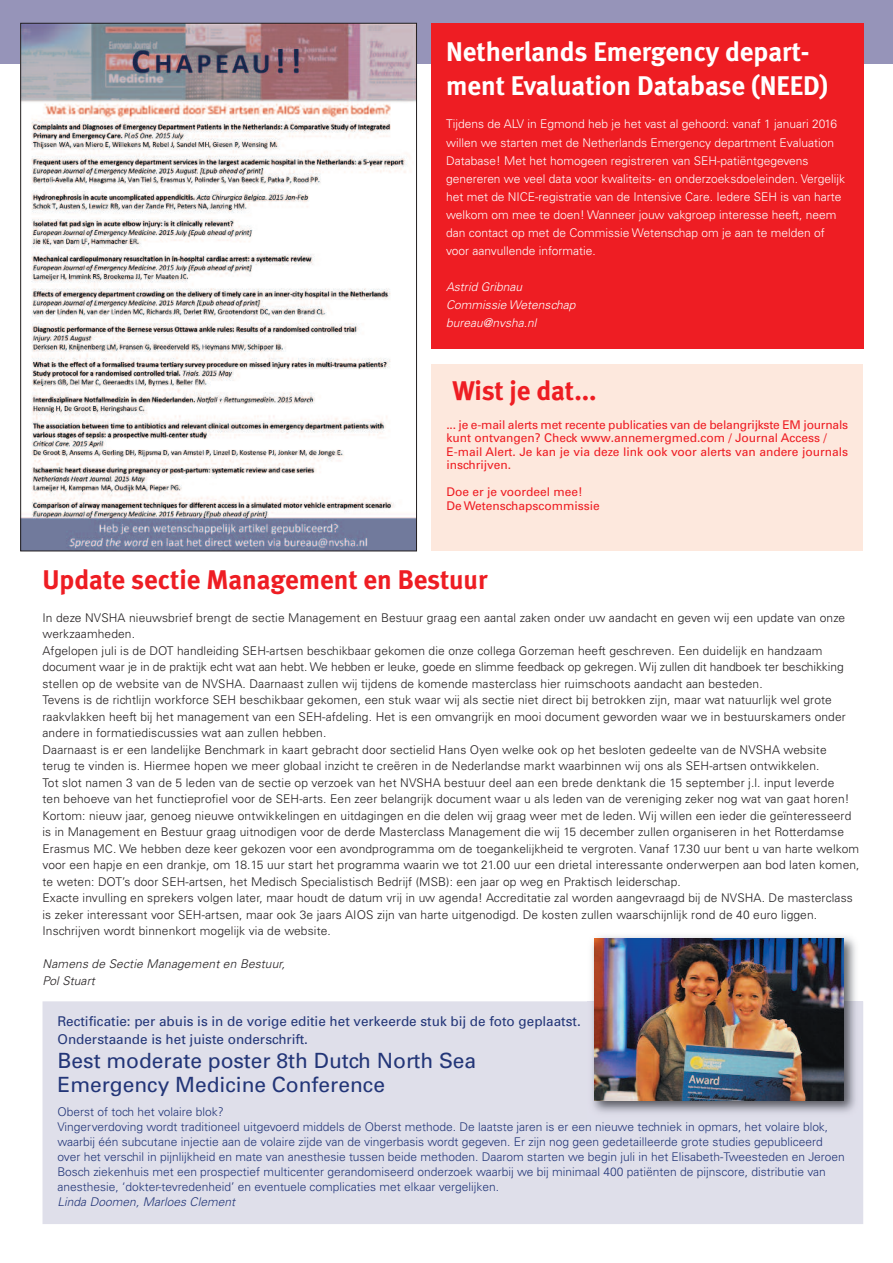
<style>
.page{position:relative;width:893px;height:1263px;background:#fff}
.page>*{position:absolute;margin:0;border:0;box-sizing:border-box;transform-origin:0 0}
.t1{font:700 27px/34.5px "Meta";color:#fff}
.t2{font:700 27px "Meta";color:#ee1d23}
.t3{font:21px/24px "Univers";color:#233678}
.t4{font:13.5px/18px "Univers";color:#233678}
.t5{font:300 12px/16.5px "Univers";letter-spacing:.01em;color:#231f20}
.t6{font:300 12px/15px "Univers";color:#233678}
.t7{font:300 12px/18px "Univers";color:#fff}
.t8{font:12px/13.5px "Univers";color:#ee1d23}
.t9{font:italic 300 12px/18px "Univers";letter-spacing:.005em;color:#fff}
.t10{font:italic 300 12px/16.5px "Univers";letter-spacing:.015em;color:#231f20}
.t11{font:italic 300 12px "Univers";letter-spacing:.005em;color:#233678}
</style>
<div class="page">
<div style="left:0;top:0;width:893px;height:64px;background:#9694b9"></div>
<div style="left:431px;top:364px;width:432px;height:187px;background:#fde8dd"></div>
<img style="left:22px;top:25px;width:393px;height:524px">
<div style="left:431px;top:23px;width:432px;height:326px;background:#ee1d23"></div>
<div style="left:43px;top:1001px;width:820px;height:223px;background:#dfdfea"></div>
<img style="left:588px;top:936px;width:274px;height:183px">
<img style="left:594px;top:938px;width:249px;height:162px">
<h1 class="t1" style="left:446px;top:34px;width:384px">Netherlands Emergency depart&shy;ment Evaluation Database (NEED)</h1>
<p class="t7" style="left:446px;top:116px;width:400px">Tijdens de ALV in Egmond heb je het vast al gehoord: vanaf 1 januari 2016 willen we starten met de Netherlands Emergency department Evaluation Database! Met het homogeen registreren van SEH-patiëntgegevens genereren we veel data voor kwaliteits- en onderzoeksdoeleinden. Vergelijk het met de NICE-registratie van de Intensive Care. Iedere SEH is van harte welkom om mee te doen! Wanneer jouw vakgroep interesse heeft, neem dan contact op met de Commissie Wetenschap om je aan te melden of voor aanvullende informatie.</p>
<p class="t9" style="left:446px;top:278px;width:131px">Astrid Gribnau<br>Commissie Wetenschap bureau@nvsha.nl</p>
<h1 class="t2" style="left:452px;top:374px;width:146px">Wist je dat...</h1>
<p class="t8" style="left:446px;top:419px;width:403px">... je e-mail alerts met recente publicaties van de belangrijkste EM journals kunt ontvangen? Check www.annemergmed.com / Journal Access / E-mail Alert. Je kan je via deze link ook voor alerts van andere journals inschrijven.</p>
<p class="t8" style="left:446px;top:486px;width:155px">Doe er je voordeel mee!<br>De Wetenschapscommissie</p>
<h1 class="t2" style="left:43px;top:563px;width:446px">Update sectie Management en Bestuur</h1>
<p class="t5" style="left:43px;top:610px;width:819px">In deze NVSHA nieuwsbrief brengt de sectie Management en Bestuur graag een aantal zaken onder uw aandacht en geven wij een update van onze werkzaamheden.<br>Afgelopen juli is de DOT handleiding SEH-artsen beschikbaar gekomen die onze collega Gorzeman heeft geschreven. Een duidelijk en handzaam document waar je in de praktijk echt wat aan hebt. We hebben er leuke, goede en slimme feedback op gekregen. Wij zullen dit handboek ter beschikking stellen op de website van de NVSHA. Daarnaast zullen wij tijdens de komende masterclass hier ruimschoots aandacht aan besteden.<br>Tevens is de richtlijn workforce SEH beschikbaar gekomen, een stuk waar wij als sectie niet direct bij betrokken zijn, maar wat natuurlijk wel grote raakvlakken heeft bij het management van een SEH-afdeling. Het is een omvangrijk en mooi document geworden waar we in bestuurskamers onder andere in formatiediscussies wat aan zullen hebben.<br>Daarnaast is er een landelijke Benchmark in kaart gebracht door sectielid Hans Oyen welke ook op het besloten gedeelte van de NVSHA website<br>terug te vinden is. Hiermee hopen we meer globaal inzicht te creëren in de Nederlandse markt waarbinnen wij ons als SEH-artsen ontwikkelen.<br>Tot slot namen 3 van de 5 leden van de sectie op verzoek van het NVSHA bestuur deel aan een brede denktank die 15 september j.l. input leverde<br>ten behoeve van het functieprofiel voor de SEH-arts. Een zeer belangrijk document waar u als leden van de vereniging zeker nog wat van gaat horen!<br>Kortom: nieuw jaar, genoeg nieuwe ontwikkelingen en uitdagingen en die delen wij graag weer met de leden. Wij willen een ieder die geïnteresseerd is in Management en Bestuur graag uitnodigen voor de derde Masterclass Management die wij 15 december zullen organiseren in het Rotterdamse Erasmus MC. We hebben deze keer gekozen voor een avondprogramma om de toegankelijkheid te vergroten. Vanaf 17.30 uur bent u van harte welkom voor een hapje en een drankje, om 18.15 uur start het programma waarin we tot 21.00 uur een drietal interessante onderwerpen aan bod laten komen, te weten: DOT’s door SEH-artsen, het Medisch Specialistisch Bedrijf (MSB): een jaar op weg en Praktisch leiderschap.<br>Exacte invulling en sprekers volgen later, maar houdt de datum vrij in uw agenda! Accreditatie zal worden aangevraagd bij de NVSHA. De masterclass is zeker interessant voor SEH-artsen, maar ook 3e jaars AIOS zijn van harte uitgenodigd. De kosten zullen waarschijnlijk rond de 40 euro liggen.<br>Inschrijven wordt binnenkort mogelijk via de website.</p>
<p class="t10" style="left:43px;top:957px;width:244px">Namens de Sectie Management en Bestuur,<br>Pol Stuart</p>
<p class="t4" style="left:58px;top:1013px;width:525px">Rectificatie: per abuis is in de vorige editie het verkeerde stuk bij de foto geplaatst.<br>Onderstaande is het juiste onderschrift.</p>
<h2 class="t3" style="left:58px;top:1050px;width:420px">Best moderate poster 8th Dutch North Sea<br>Emergency Medicine Conference</h2>
<p class="t6" style="left:58px;top:1105px;width:789px">Oberst of toch het volaire blok?<br>Vingerverdoving wordt traditioneel uitgevoerd middels de Oberst methode. De laatste jaren is er een nieuwe techniek in opmars, het volaire blok, waarbij één subcutane injectie aan de volaire zijde van de vingerbasis wordt gegeven. Er zijn nog geen gedetailleerde grote studies gepubliceerd over het verschil in pijnlijkheid en mate van anesthesie tussen beide methoden. Daarom starten we begin juli in het Elisabeth-Tweesteden en Jeroen Bosch ziekenhuis met een prospectief multicenter gerandomiseerd onderzoek waarbij we bij minimaal 400 patiënten de pijnscore, distributie van anesthesie, ‘dokter-tevredenheid’ en eventuele complicaties met elkaar vergelijken.</p>
<p class="t11" style="left:58px;top:1197px;width:179px">Linda Doomen, Marloes Clement</p>
</div>
